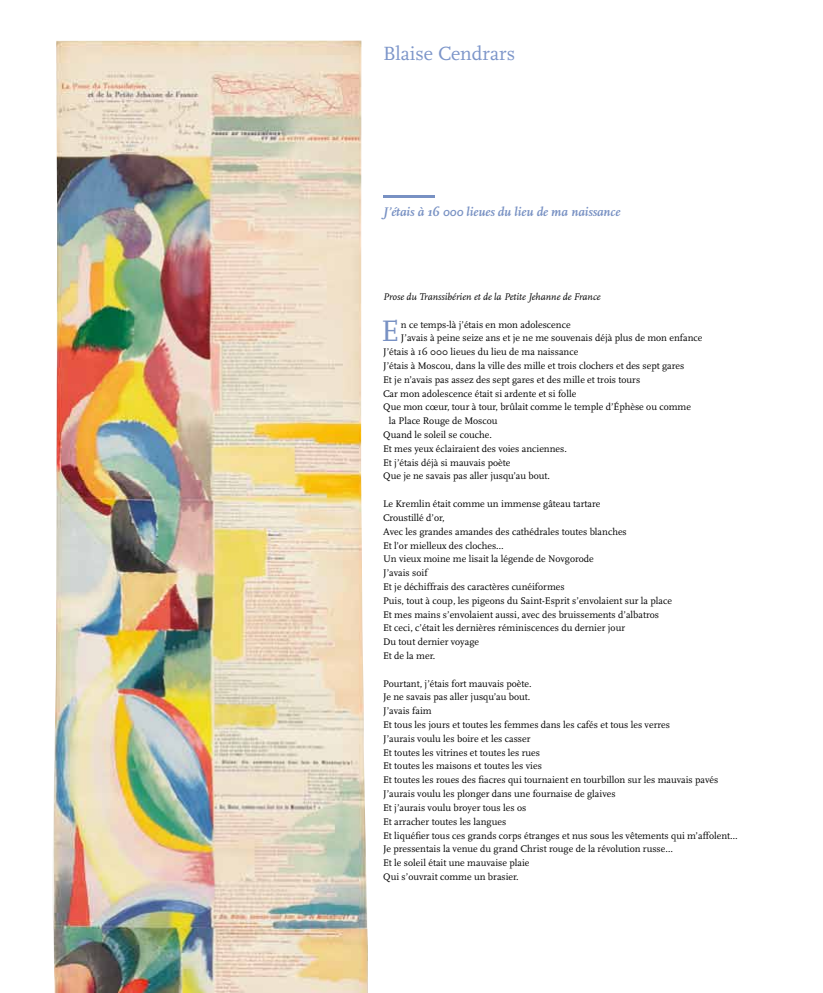
<style>
.page{position:relative;width:823px;height:993px;background:#fff}
.page>*{position:absolute;margin:0;border:0;box-sizing:border-box;transform-origin:0 0}
.t1{font:30.9px "Scala";color:#7891c3}
.t2{font:20px "Scala";color:#7c95c9}
.t3{font:italic 700 13px "Scala";color:#7891c3}
.t4{font:10px/13.8px "Scala";color:#000}
.t5{font:italic 10px "Scala";color:#000}
</style>
<div class="page">
<hr style="left:383px;top:194px;width:51px;height:3px;background:#7891c3">
<img style="left:53px;top:41px;width:315px;height:951px">
<h2 class="t2" style="left:383px;top:43px;width:133px">Blaise Cendrars</h2>
<h3 class="t3" style="left:383px;top:204px;width:239px">J’étais à 16 000 lieues du lieu de ma naissance</h3>
<p class="t5" style="left:383px;top:291px;width:219px">Prose du Transsibérien et de la Petite Jehanne de France</p>
<h1 class="t1" style="left:381px;top:314px;width:19px">E</h1>
<p class="t4" style="left:400px;top:317px;width:171px">n ce temps-là j’étais en mon adolescence</p>
<p class="t4" style="left:400px;top:331px;width:303px">J’avais à peine seize ans et je ne me souvenais déjà plus de mon enfance</p>
<p class="t4" style="left:383px;top:345px;width:196px">J’étais à 16 000 lieues du lieu de ma naissance</p>
<p class="t4" style="left:383px;top:359px;width:302px">J’étais à Moscou, dans la ville des mille et trois clochers et des sept gares</p>
<p class="t4" style="left:383px;top:372px;width:258px">Et je n’avais pas assez des sept gares et des mille et trois tours</p>
<p class="t4" style="left:383px;top:386px;width:194px">Car mon adolescence était si ardente et si folle</p>
<p class="t4" style="left:383px;top:400px;width:309px">Que mon cœur, tour à tour, brûlait comme le temple d’Éphèse ou comme</p>
<p class="t4" style="left:388px;top:414px;width:110px">la Place Rouge de Moscou</p>
<p class="t4" style="left:383px;top:428px;width:110px">Quand le soleil se couche.</p>
<p class="t4" style="left:383px;top:441px;width:185px">Et mes yeux éclairaient des voies anciennes.</p>
<p class="t4" style="left:383px;top:455px;width:129px">Et j’étais déjà si mauvais poète</p>
<p class="t4" style="left:383px;top:469px;width:168px">Que je ne savais pas aller jusqu’au bout.</p>
<p class="t4" style="left:383px;top:497px;width:290px">Le Kremlin était comme un immense gâteau tartare<br>Croustillé d’or,<br>Avec les grandes amandes des cathédrales toutes blanches<br>Et l’or mielleux des cloches…<br>Un vieux moine me lisait la légende de Novgorode<br>J’avais soif<br>Et je déchiffrais des caractères cunéiformes<br>Puis, tout à coup, les pigeons du Saint-Esprit s’envolaient sur la place Et mes mains s’envolaient aussi, avec des bruissements d’albatros<br>Et ceci, c’était les dernières réminiscences du dernier jour<br>Du tout dernier voyage<br>Et de la mer.</p>
<p class="t4" style="left:383px;top:676px;width:356px">Pourtant, j’étais fort mauvais poète.<br>Je ne savais pas aller jusqu’au bout.<br>J’avais faim<br>Et tous les jours et toutes les femmes dans les cafés et tous les verres<br>J’aurais voulu les boire et les casser<br>Et toutes les vitrines et toutes les rues<br>Et toutes les maisons et toutes les vies<br>Et toutes les roues des fiacres qui tournaient en tourbillon sur les mauvais pavés J’aurais voulu les plonger dans une fournaise de glaives<br>Et j’aurais voulu broyer tous les os<br>Et arracher toutes les langues<br>Et liquéfier tous ces grands corps étranges et nus sous les vêtements qui m’affolent… Je pressentais la venue du grand Christ rouge de la révolution russe…<br>Et le soleil était une mauvaise plaie<br>Qui s’ouvrait comme un brasier.</p>
</div>
